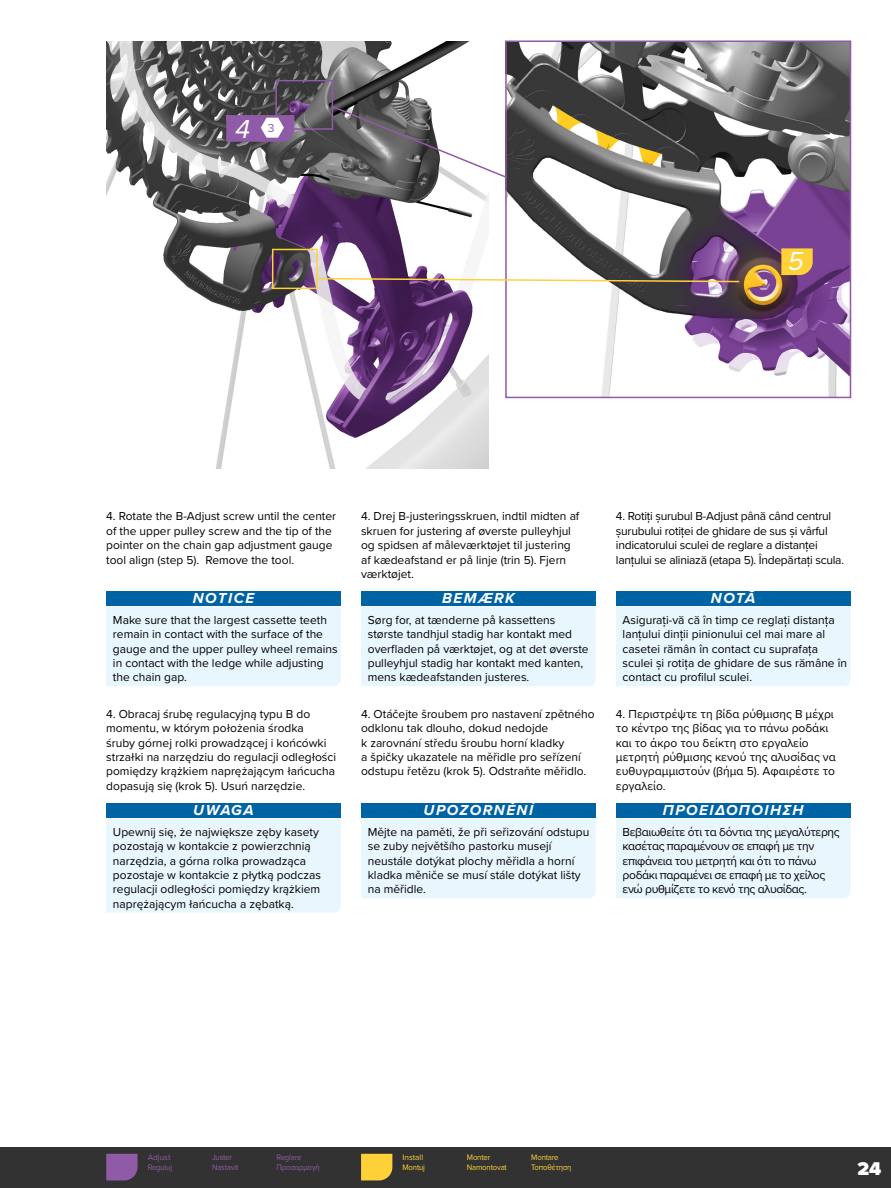
<style>
.page{position:relative;width:891px;height:1188px;background:#fff}
.page>*{position:absolute;margin:0;border:0;box-sizing:border-box;transform-origin:0 0}
.User_Manual_Number_F{font:italic 27px "Proxima Nova";color:#fff}
.t1{font:900 19.2px "Proxima Nova";color:#fff}
.Signal_Word_centered{font:italic 700 15px "Proxima Nova";letter-spacing:.1em;color:#fff}
.User_Manual_Text_-_N{font:12px/14.4px "Proxima Nova";color:#000}
.Signal_Word_Text_-_N{font:12px/14.4px "Proxima Nova";color:#000}
.User_Manual_Text_-_N-2{font:12px/14.4px "Proxima Nova";letter-spacing:-.02em;color:#000}
.Signal_Word_Text_-_N-2{font:12px/14.4px "Proxima Nova";letter-spacing:-.03em;color:#000}
.t2{font:12px "Proxima Nova";color:#905ba6}
.t3{font:8.25px "Proxima Nova";letter-spacing:-.02em;color:#ffd138;scale:.94 1}
.t4{font:8.25px "Proxima Nova";letter-spacing:-.02em;color:#905ba6;scale:.94 1}
.t5{font:8.25px "Proxima Nova";color:#ffd138}
.t6{font:8.25px "Proxima Nova";letter-spacing:-.02em;color:#905ba6}
</style>
<div class="page">
<div style="left:0;top:1148px;width:891px;height:40px;background:#323232"></div>
<svg style="left:361px;top:1154px;width:31px;height:26px"></svg>
<svg style="left:106px;top:1154px;width:32px;height:26px"></svg>
<img style="left:508px;top:43px;width:340px;height:352px">
<div style="left:505px;top:40px;width:346px;height:358px;border:2px solid #905ba6"></div>
<img style="left:106px;top:41px;width:383px;height:428px">
<div style="left:275px;top:80px;width:58px;height:50px;border:2px solid #905ba6"></div>
<svg style="left:330px;top:105px;width:179px;height:74px"></svg>
<svg style="left:226px;top:115px;width:68px;height:27px"></svg>
<div style="left:106px;top:591px;width:235px;height:15px;background:#0063a4"></div>
<div style="left:106px;top:607px;width:235px;height:79px;background:#e8f6fd"></div>
<div style="left:361px;top:591px;width:235px;height:15px;background:#0063a4"></div>
<div style="left:361px;top:607px;width:235px;height:79px;background:#e8f6fd"></div>
<div style="left:616px;top:591px;width:234px;height:15px;background:#0063a4"></div>
<div style="left:616px;top:607px;width:234px;height:79px;background:#e8f6fd"></div>
<div style="left:106px;top:803px;width:235px;height:15px;background:#0063a4"></div>
<div style="left:106px;top:819px;width:235px;height:93px;background:#e8f6fd"></div>
<div style="left:361px;top:803px;width:235px;height:15px;background:#0063a4"></div>
<div style="left:361px;top:819px;width:235px;height:79px;background:#e8f6fd"></div>
<div style="left:616px;top:803px;width:234px;height:15px;background:#0063a4"></div>
<div style="left:616px;top:819px;width:234px;height:79px;background:#e8f6fd"></div>
<svg style="left:781px;top:248px;width:32px;height:27px"></svg>
<div style="left:272px;top:249px;width:46px;height:40px;border:2px solid #ffd138"></div>
<svg style="left:317px;top:277px;width:424px;height:6px"></svg>
<p class="User_Manual_Number_F" style="left:234px;top:109px;width:25px">4</p>
<p class="t2" style="left:268px;top:119px;width:8px">3</p>
<p class="User_Manual_Number_F" style="left:787px;top:241px;width:25px">5</p>
<p class="User_Manual_Text_-_N" style="left:106px;top:509px;width:231px">4. Rotate the B-Adjust screw until the center of the upper pulley screw and the tip of the pointer on the chain gap adjustment gauge tool align (step 5). Remove the tool.</p>
<p class="Signal_Word_centered" style="left:193px;top:587px;width:63px">NOTICE</p>
<p class="Signal_Word_Text_-_N" style="left:113px;top:612px;width:226px">Make sure that the largest cassette teeth remain in contact with the surface of the gauge and the upper pulley wheel remains in contact with the ledge while adjusting the chain gap.</p>
<p class="User_Manual_Text_-_N" style="left:106px;top:706px;width:231px">4. Obracaj śrubę regulacyjną typu B do momentu, w którym położenia środka<br>śruby górnej rolki prowadzącej i końcówki strzałki na narzędziu do regulacji odległości pomiędzy krążkiem naprężającym łańcucha dopasują się (krok 5). Usuń narzędzie.</p>
<p class="Signal_Word_centered" style="left:193px;top:799px;width:62px">UWAGA</p>
<p class="Signal_Word_Text_-_N" style="left:113px;top:824px;width:210px">Upewnij się, że największe zęby kasety pozostają w kontakcie z powierzchnią narzędzia, a górna rolka prowadząca pozostaje w kontakcie z płytką podczas regulacji odległości pomiędzy krążkiem naprężającym łańcucha a zębatką.</p>
<p class="User_Manual_Text_-_N" style="left:361px;top:509px;width:220px">4. Drej B-justeringsskruen, indtil midten af skruen for justering af øverste pulleyhjul og spidsen af måleværktøjet til justering af kædeafstand er på linje (trin 5). Fjern værktøjet.</p>
<p class="Signal_Word_centered" style="left:442px;top:587px;width:74px">BEMÆRK</p>
<p class="Signal_Word_Text_-_N" style="left:368px;top:612px;width:222px">Sørg for, at tænderne på kassettens største tandhjul stadig har kontakt med overfladen på værktøjet, og at det øverste pulleyhjul stadig har kontakt med kanten, mens kædeafstanden justeres.</p>
<p class="User_Manual_Text_-_N" style="left:361px;top:706px;width:235px">4. Otáčejte šroubem pro nastavení zpětného odklonu tak dlouho, dokud nedojde<br>k zarovnání středu šroubu horní kladky<br>a špičky ukazatele na měřidle pro seřízení odstupu řetězu (krok 5). Odstraňte měřidlo.</p>
<p class="Signal_Word_centered" style="left:424px;top:799px;width:111px">UPOZORNĚNÍ</p>
<p class="Signal_Word_Text_-_N" style="left:368px;top:824px;width:223px">Mějte na paměti, že při seřizování odstupu se zuby největšího pastorku musejí neustále dotýkat plochy měřidla a horní kladka měniče se musí stále dotýkat lišty na měřidle.</p>
<p class="User_Manual_Text_-_N-2" style="left:616px;top:509px;width:230px">4. Rotiți șurubul B-Adjust până când centrul șurubului rotiței de ghidare de sus și vârful indicatorului sculei de reglare a distanței lanțului se aliniază (etapa 5). Îndepărtați scula.</p>
<p class="Signal_Word_centered" style="left:711px;top:587px;width:46px">NOTĂ</p>
<p class="Signal_Word_Text_-_N" style="left:623px;top:612px;width:226px">Asigurați-vă că în timp ce reglați distanța lanțului dinții pinionului cel mai mare al casetei rămân în contact cu suprafața sculei și rotița de ghidare de sus rămâne în contact cu profilul sculei.</p>
<p class="User_Manual_Text_-_N" style="left:616px;top:706px;width:221px">4. Περιστρέψτε τη βίδα ρύθμισης Β μέχρι το κέντρο της βίδας για το πάνω ροδάκι και το άκρο του δείκτη στο εργαλείο μετρητή ρύθμισης κενού της αλυσίδας να ευθυγραμμιστούν (βήμα 5). Αφαιρέστε το εργαλείο.</p>
<p class="Signal_Word_centered" style="left:663px;top:799px;width:142px">ΠΡΟΕΙΔΟΠΟΙΗΣΗ</p>
<p class="Signal_Word_Text_-_N-2" style="left:623px;top:824px;width:218px">Βεβαιωθείτε ότι τα δόντια της μεγαλύτερης κασέτας παραμένουν σε επαφή με την επιφάνεια του μετρητή και ότι το πάνω ροδάκι παραμένει σε επαφή με το χείλος ενώ ρυθμίζετε το κενό της αλυσίδας.</p>
<p class="t6" style="left:148px;top:1151px;width:24px">Adjust</p>
<p class="t4" style="left:212px;top:1151px;width:23px">Juster</p>
<p class="t4" style="left:276px;top:1151px;width:28px">Reglare</p>
<p class="t4" style="left:148px;top:1161px;width:27px">Reguluj</p>
<p class="t4" style="left:212px;top:1161px;width:29px">Nastavit</p>
<p class="t4" style="left:276px;top:1161px;width:48px">Προσαρμογή</p>
<p class="t5" style="left:403px;top:1151px;width:22px">Install</p>
<p class="t3" style="left:467px;top:1151px;width:26px">Monter</p>
<p class="t3" style="left:531px;top:1151px;width:31px">Montare</p>
<p class="t3" style="left:403px;top:1161px;width:25px">Montuj</p>
<p class="t3" style="left:467px;top:1161px;width:44px">Namontovat</p>
<p class="t3" style="left:531px;top:1161px;width:44px">Τοποθέτηση</p>
<h2 class="t1" style="left:857px;top:1154px;width:25px">24</h2>
</div>
